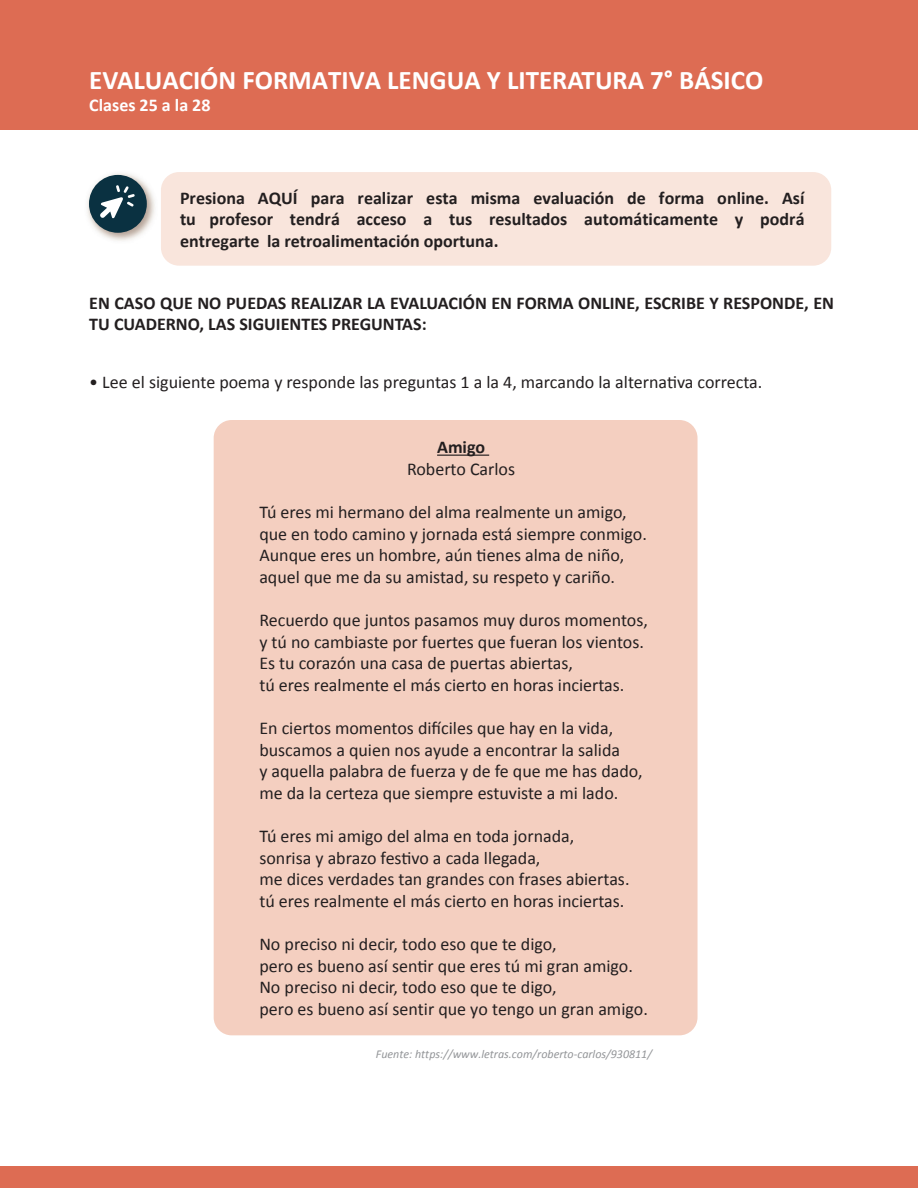
<style>
.page{position:relative;width:918px;height:1188px;background:#fff}
.page>*{position:absolute;margin:0;border:0;box-sizing:border-box;transform-origin:0 0}
.t1{font:700 27px "Calibri";color:#fff}
.t2{font:18px/21.6px "Calibri";color:#231f20}
.t3{font:700 18px/21.6px "Calibri";color:#231f20}
.t4{font:700 18px "Calibri";color:#fff}
.t5{font:italic 12px "Calibri";color:#939598}
</style>
<div class="page">
<div style="left:0;top:1167px;width:918px;height:21px;background:#dd6c53"></div>
<div style="left:214px;top:420px;width:484px;height:615px;background:#f4cfc0;border-radius:18px"></div>
<hr style="left:437px;top:455px;width:52px;height:1px;background:#231f20">
<div style="left:161px;top:172px;width:670px;height:94px;background:#f9e5dc;border-radius:18px"></div>
<img style="left:87px;top:173px;width:68px;height:68px">
<div style="left:89px;top:175px;width:58px;height:58px;background:#0a3141;border-radius:50%"></div>
<svg style="left:100px;top:185px;width:35px;height:33px"></svg>
<div style="left:0;top:0;width:918px;height:130px;background:#dd6c53"></div>
<p class="t1" style="left:89px;top:61px;width:676px">EVALUACIÓN FORMATIVA LENGUA Y LITERATURA 7° BÁSICO</p>
<p class="t4" style="left:89px;top:93px;width:123px">Clases 25 a la 28</p>
<p class="t3" style="left:180px;top:186px;width:626px;text-align:justify">Presiona AQUÍ para realizar esta misma evaluación de forma online. Así tu profesor tendrá acceso a tus resultados automáticamente y podrá entregarte la retroalimentación oportuna.</p>
<p class="t3" style="left:89px;top:291px;width:746px">EN CASO QUE NO PUEDAS REALIZAR LA EVALUACIÓN EN FORMA ONLINE, ESCRIBE Y RESPONDE, EN<br>TU CUADERNO, LAS SIGUIENTES PREGUNTAS:</p>
<p class="t2" style="left:89px;top:371px;width:675px">• Lee el siguiente poema y responde las preguntas 1 a la 4, marcando la alternativa correcta.</p>
<p class="t3" style="left:437px;top:436px;width:50px">Amigo</p>
<p class="t2" style="left:407px;top:457px;width:110px">Roberto Carlos</p>
<p class="t2" style="left:259px;top:500px;width:389px">Tú eres mi hermano del alma realmente un amigo, que en todo camino y jornada está siempre conmigo.<br>Aunque eres un hombre, aún tienes alma de niño, aquel que me da su amistad, su respeto y cariño.</p>
<p class="t2" style="left:259px;top:608px;width:390px">Recuerdo que juntos pasamos muy duros momentos, y tú no cambiaste por fuertes que fueran los vientos.<br>Es tu corazón una casa de puertas abiertas,<br>tú eres realmente el más cierto en horas inciertas.</p>
<p class="t2" style="left:259px;top:716px;width:385px">En ciertos momentos difíciles que hay en la vida, buscamos a quien nos ayude a encontrar la salida<br>y aquella palabra de fuerza y de fe que me has dado, me da la certeza que siempre estuviste a mi lado.</p>
<p class="t2" style="left:259px;top:824px;width:372px">Tú eres mi amigo del alma en toda jornada, sonrisa y abrazo festivo a cada llegada,<br>me dices verdades tan grandes con frases abiertas. tú eres realmente el más cierto en horas inciertas.</p>
<p class="t2" style="left:259px;top:932px;width:390px">No preciso ni decir, todo eso que te digo,<br>pero es bueno así sentir que eres tú mi gran amigo.<br>No preciso ni decir, todo eso que te digo,<br>pero es bueno así sentir que yo tengo un gran amigo.</p>
<p class="t5" style="left:376px;top:1046px;width:278px">Fuente: https://www.letras.com/roberto-carlos/930811/</p>
</div>
